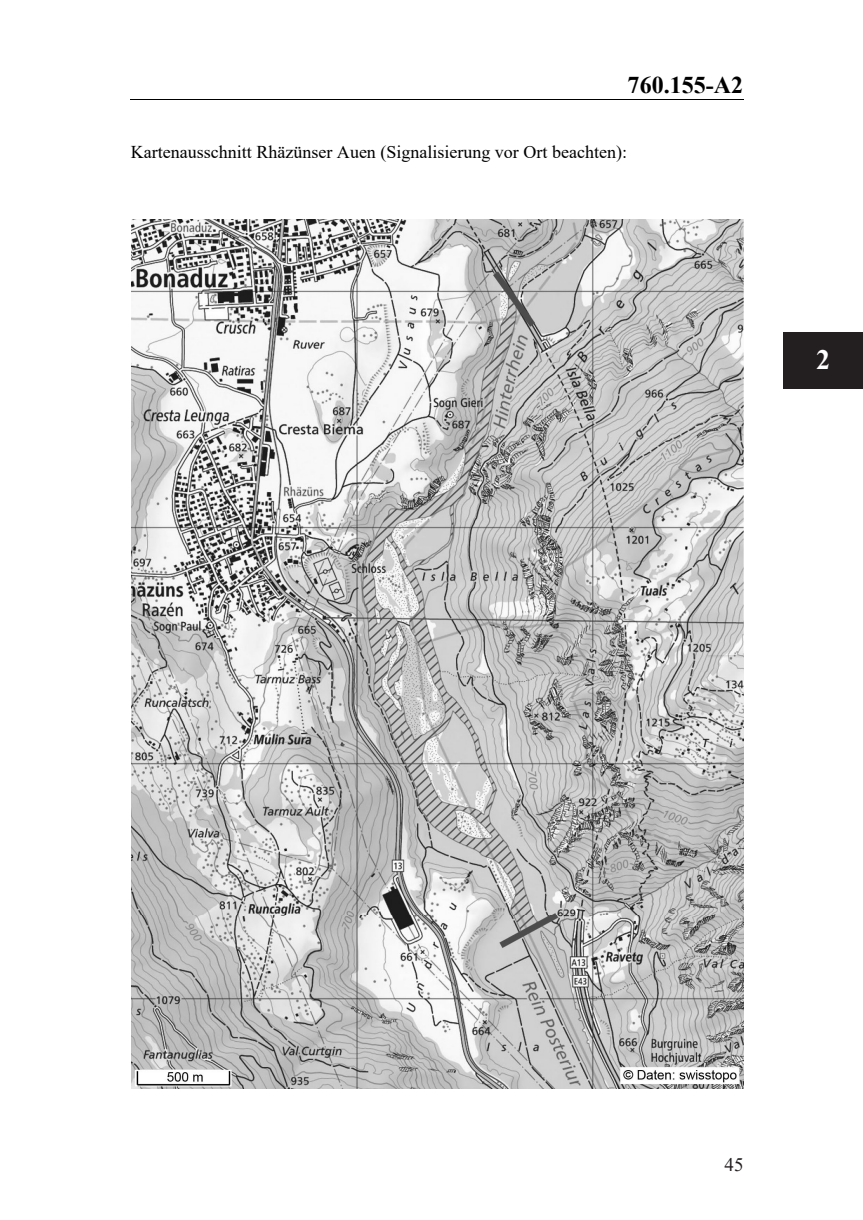
<style>
.page{position:relative;width:863px;height:1220px;background:#fff}
.page>*{position:absolute;margin:0;border:0;box-sizing:border-box;transform-origin:0 0}
.t1{font:700 28px "Times New Roman";color:#fff}
.t2{font:700 24px "Times New Roman";color:#000}
.t3{font:19px "Times New Roman";color:#231f20}
.t4{font:18px "Times New Roman";color:#000}
</style>
<div class="page">
<hr style="left:130px;top:99px;width:613px;height:1px;background:#000">
<img style="left:131px;top:220px;width:612px;height:868px">
<div style="left:783px;top:332px;width:79px;height:57px;background:#231f20"></div>
<h2 class="t2" style="left:627px;top:67px;width:117px">760.155-A2</h2>
<p class="t4" style="left:131px;top:139px;width:497px">Kartenausschnitt Rhäzünser Auen (Signalisierung vor Ort beachten):</p>
<p class="t1" style="left:815px;top:339px;width:15px">2</p>
<p class="t3" style="left:724px;top:1150px;width:20px">45</p>
</div>
